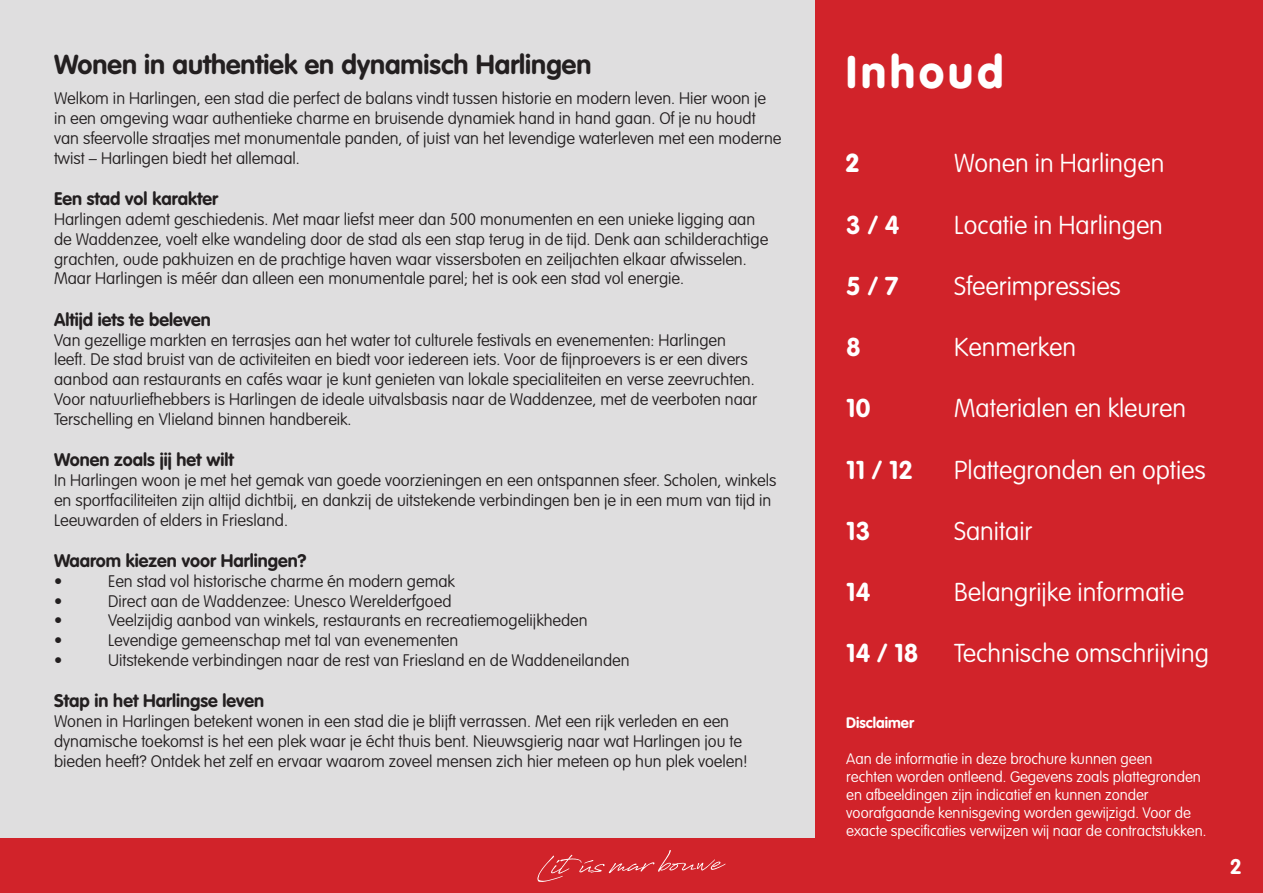
<style>
.page{position:relative;width:1263px;height:893px;background:#fff}
.page>*{position:absolute;margin:0;border:0;box-sizing:border-box;transform-origin:0 0}
.t1{font:900 45px "VAG Rounded";letter-spacing:.09em;color:#fff}
.t2{font:700 27px "VAG Rounded";color:#231f20}
.t3{font:100 25.5px "VAG Rounded";color:#fff}
.t4{font:700 25.5px "VAG Rounded";color:#fff}
.t5{font:900 25.5px "VAG Rounded";color:#fff}
.t6{font:700 21px "VAG Rounded";color:#fff}
.t7{font:700 18px "VAG Rounded";color:#231f20}
.t8{font:100 16.5px/19.8px "VAG Rounded";color:#231f20}
.t9{font:100 15px/18px "VAG Rounded";color:#fff}
.t10{font:700 15px "VAG Rounded";color:#fff}
</style>
<div class="page">
<div style="left:0;top:0;width:947px;height:893px;background:#dfdedf"></div>
<div style="left:815px;top:0;width:448px;height:893px;background:#d1232a"></div>
<div style="left:0;top:839px;width:1263px;height:54px;background:#d1232a"></div>
<svg style="left:537px;top:850px;width:189px;height:32px"></svg>
<p class="t2" style="left:54px;top:49px;width:539px">Wonen in authentiek en dynamisch Harlingen</p>
<p class="t8" style="left:54px;top:89px;width:729px">Welkom in Harlingen, een stad die perfect de balans vindt tussen historie en modern leven. Hier woon je in een omgeving waar authentieke charme en bruisende dynamiek hand in hand gaan. Of je nu houdt van sfeervolle straatjes met monumentale panden, of juist van het levendige waterleven met een moderne twist – Harlingen biedt het allemaal.</p>
<p class="t7" style="left:54px;top:188px;width:166px">Een stad vol karakter</p>
<p class="t8" style="left:54px;top:210px;width:716px">Harlingen ademt geschiedenis. Met maar liefst meer dan 500 monumenten en een unieke ligging aan de Waddenzee, voelt elke wandeling door de stad als een stap terug in de tijd. Denk aan schilderachtige grachten, oude pakhuizen en de prachtige haven waar vissersboten en zeiljachten elkaar afwisselen.<br>Maar Harlingen is méér dan alleen een monumentale parel; het is ook een stad vol energie.</p>
<p class="t7" style="left:54px;top:309px;width:158px">Altijd iets te beleven</p>
<p class="t8" style="left:54px;top:330px;width:705px">Van gezellige markten en terrasjes aan het water tot culturele festivals en evenementen: Harlingen leeft. De stad bruist van de activiteiten en biedt voor iedereen iets. Voor de fijnproevers is er een divers aanbod aan restaurants en cafés waar je kunt genieten van lokale specialiteiten en verse zeevruchten.<br>Voor natuurliefhebbers is Harlingen de ideale uitvalsbasis naar de Waddenzee, met de veerboten naar Terschelling en Vlieland binnen handbereik.</p>
<p class="t7" style="left:54px;top:449px;width:181px">Wonen zoals jij het wilt</p>
<p class="t8" style="left:54px;top:471px;width:724px">In Harlingen woon je met het gemak van goede voorzieningen en een ontspannen sfeer. Scholen, winkels en sportfaciliteiten zijn altijd dichtbij, en dankzij de uitstekende verbindingen ben je in een mum van tijd in<br>Leeuwarden of elders in Friesland.</p>
<p class="t7" style="left:54px;top:550px;width:254px">Waarom kiezen voor Harlingen?</p>
<p class="t8" style="left:54px;top:572px;width:10px">•</p>
<p class="t8" style="left:108px;top:572px;width:348px">Een stad vol historische charme én modern gemak</p>
<p class="t8" style="left:54px;top:591px;width:10px">•</p>
<p class="t8" style="left:108px;top:591px;width:345px">Direct aan de Waddenzee: Unesco Werelderfgoed</p>
<p class="t8" style="left:54px;top:611px;width:10px">•</p>
<p class="t8" style="left:108px;top:611px;width:481px">Veelzijdig aanbod van winkels, restaurants en recreatiemogelijkheden</p>
<p class="t8" style="left:54px;top:631px;width:10px">•</p>
<p class="t8" style="left:108px;top:631px;width:352px">Levendige gemeenschap met tal van evenementen</p>
<p class="t8" style="left:54px;top:651px;width:10px">•</p>
<p class="t8" style="left:108px;top:651px;width:523px">Uitstekende verbindingen naar de rest van Friesland en de Waddeneilanden</p>
<p class="t7" style="left:54px;top:690px;width:212px">Stap in het Harlingse leven</p>
<p class="t8" style="left:54px;top:712px;width:695px">Wonen in Harlingen betekent wonen in een stad die je blijft verrassen. Met een rijk verleden en een dynamische toekomst is het een plek waar je écht thuis bent. Nieuwsgierig naar wat Harlingen jou te bieden heeft? Ontdek het zelf en ervaar waarom zoveel mensen zich hier meteen op hun plek voelen!</p>
<p class="t1" style="left:846px;top:45px;width:158px">Inhoud</p>
<p class="t5" style="left:846px;top:148px;width:14px">2</p>
<p class="t3" style="left:954px;top:149px;width:212px">Wonen in Harlingen</p>
<p class="t4" style="left:846px;top:210px;width:55px">3 / 4</p>
<p class="t3" style="left:954px;top:210px;width:210px">Locatie in Harlingen</p>
<p class="t4" style="left:846px;top:271px;width:54px">5 / 7</p>
<p class="t3" style="left:954px;top:271px;width:168px">Sfeerimpressies</p>
<p class="t4" style="left:846px;top:332px;width:16px">8</p>
<p class="t3" style="left:954px;top:333px;width:123px">Kenmerken</p>
<p class="t4" style="left:846px;top:393px;width:26px">10</p>
<p class="t3" style="left:954px;top:394px;width:233px">Materialen en kleuren</p>
<p class="t4" style="left:846px;top:455px;width:68px">11 / 12</p>
<p class="t3" style="left:954px;top:455px;width:253px">Plattegronden en opties</p>
<p class="t4" style="left:846px;top:516px;width:26px">13</p>
<p class="t3" style="left:954px;top:516px;width:80px">Sanitair</p>
<p class="t4" style="left:846px;top:577px;width:26px">14</p>
<p class="t3" style="left:954px;top:577px;width:231px">Belangrijke informatie</p>
<p class="t4" style="left:846px;top:638px;width:74px">14 / 18</p>
<p class="t3" style="left:954px;top:639px;width:256px">Technische omschrijving</p>
<p class="t10" style="left:846px;top:714px;width:69px">Disclaimer</p>
<p class="t9" style="left:846px;top:750px;width:362px">Aan de informatie in deze brochure kunnen geen<br>rechten worden ontleend. Gegevens zoals plattegronden en afbeeldingen zijn indicatief en kunnen zonder voorafgaande kennisgeving worden gewijzigd. Voor de exacte specificaties verwijzen wij naar de contractstukken.</p>
<p class="t6" style="left:1230px;top:854px;width:14px">2</p>
</div>
